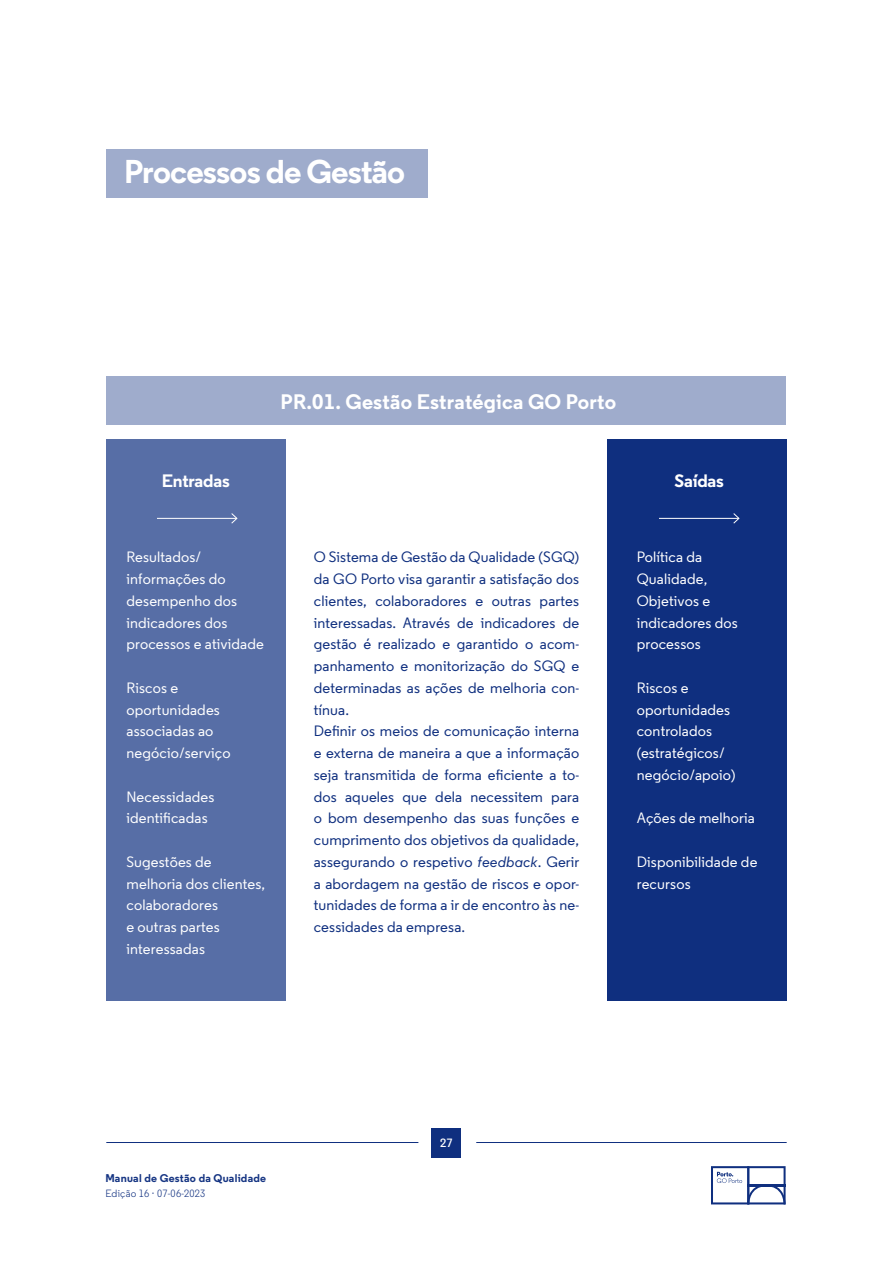
<style>
.page{position:relative;width:893px;height:1263px;background:#fff}
.page>*{position:absolute;margin:0;border:0;box-sizing:border-box;transform-origin:0 0}
.t1{font:700 33px "Regular";letter-spacing:-.025em;color:#fff}
.t2{font:700 21px "Regular";letter-spacing:.01em;color:#fff}
.t3{font:700 18px "Regular";letter-spacing:-.01em;color:#fff}
.t4{font:500 15px/21.8px "Regular";letter-spacing:.01em;color:#0f2f7f;text-align:justify}
.t5{font:500 15px/21.8px "Regular";letter-spacing:.01em;color:#fff}
.t6{font:600 12px "Regular";color:#fff}
.t7{font:700 11.25px "Regular";letter-spacing:.02em;color:#163583}
.t8{font:10.5px "Regular";letter-spacing:.02em;color:#163583}
.s1{font-style:italic}
</style>
<div class="page">
<div style="left:432px;top:1127px;width:29px;height:30px;background:#0f2f7f"></div>
<hr style="left:476px;top:1142px;width:311px;height:1px;background:#0f2f7f">
<hr style="left:106px;top:1142px;width:312px;height:1px;background:#0f2f7f">
<svg style="left:711px;top:1166px;width:75px;height:38px"></svg>
<div style="left:106px;top:439px;width:179px;height:561px;background:#576ea6"></div>
<div style="left:607px;top:439px;width:180px;height:561px;background:#0f2f7f"></div>
<hr style="left:157px;top:518px;width:80px;height:1px;background:#fff">
<svg style="left:231px;top:513px;width:7px;height:11px"></svg>
<hr style="left:659px;top:518px;width:80px;height:1px;background:#fff">
<svg style="left:733px;top:513px;width:7px;height:11px"></svg>
<div style="left:106px;top:376px;width:680px;height:49px;background:#9faccc"></div>
<div style="left:106px;top:149px;width:321px;height:49px;background:#9faccc"></div>
<p class="t1" style="left:124px;top:150px;width:282px">Processos de Gestão</p>
<p class="t2" style="left:281px;top:388px;width:337px">PR.01. Gestão Estratégica GO Porto</p>
<p class="t3" style="left:162px;top:469px;width:70px">Entradas</p>
<p class="t3" style="left:674px;top:469px;width:51px">Saídas</p>
<p class="t5" style="left:126px;top:546px;width:139px">Resultados/ informações do desempenho dos indicadores dos processos e atividade</p>
<p class="t5" style="left:126px;top:677px;width:106px">Riscos e oportunidades associadas ao negócio/serviço</p>
<p class="t5" style="left:126px;top:785px;width:90px">Necessidades identificadas</p>
<p class="t5" style="left:126px;top:851px;width:140px">Sugestões de melhoria dos clientes, colaboradores<br>e outras partes interessadas</p>
<p class="t4" style="left:314px;top:546px;width:267px">O Sistema de Gestão da Qualidade (SGQ) da GO Porto visa garantir a satisfação dos clientes, colaboradores e outras partes interessadas. Através de indicadores de gestão é realizado e garantido o acom&shy;panhamento e monitorização do SGQ e determinadas as ações de melhoria con&shy;tínua.</p>
<p class="t4" style="left:314px;top:720px;width:267px">Definir os meios de comunicação interna e externa de maneira a que a informação seja transmitida de forma eficiente a to&shy;dos aqueles que dela necessitem para o bom desempenho das suas funções e cumprimento dos objetivos da qualidade, assegurando o respetivo <span class="s1">feedback</span>. Gerir a abordagem na gestão de riscos e opor&shy;tunidades de forma a ir de encontro às ne&shy;cessidades da empresa.</p>
<p class="t5" style="left:637px;top:546px;width:103px">Política da<br>Qualidade,<br>Objetivos e indicadores dos processos</p>
<p class="t5" style="left:637px;top:677px;width:100px">Riscos e oportunidades controlados (estratégicos/ negócio/apoio)</p>
<p class="t5" style="left:637px;top:807px;width:120px">Ações de melhoria</p>
<p class="t5" style="left:637px;top:851px;width:122px">Disponibilidade de recursos</p>
<p class="t7" style="left:105px;top:1171px;width:162px">Manual de Gestão da Qualidade</p>
<p class="t8" style="left:105px;top:1186px;width:102px">Edição 16 · 07-06-2023</p>
<p class="t6" style="left:440px;top:1135px;width:14px">27</p>
</div>
